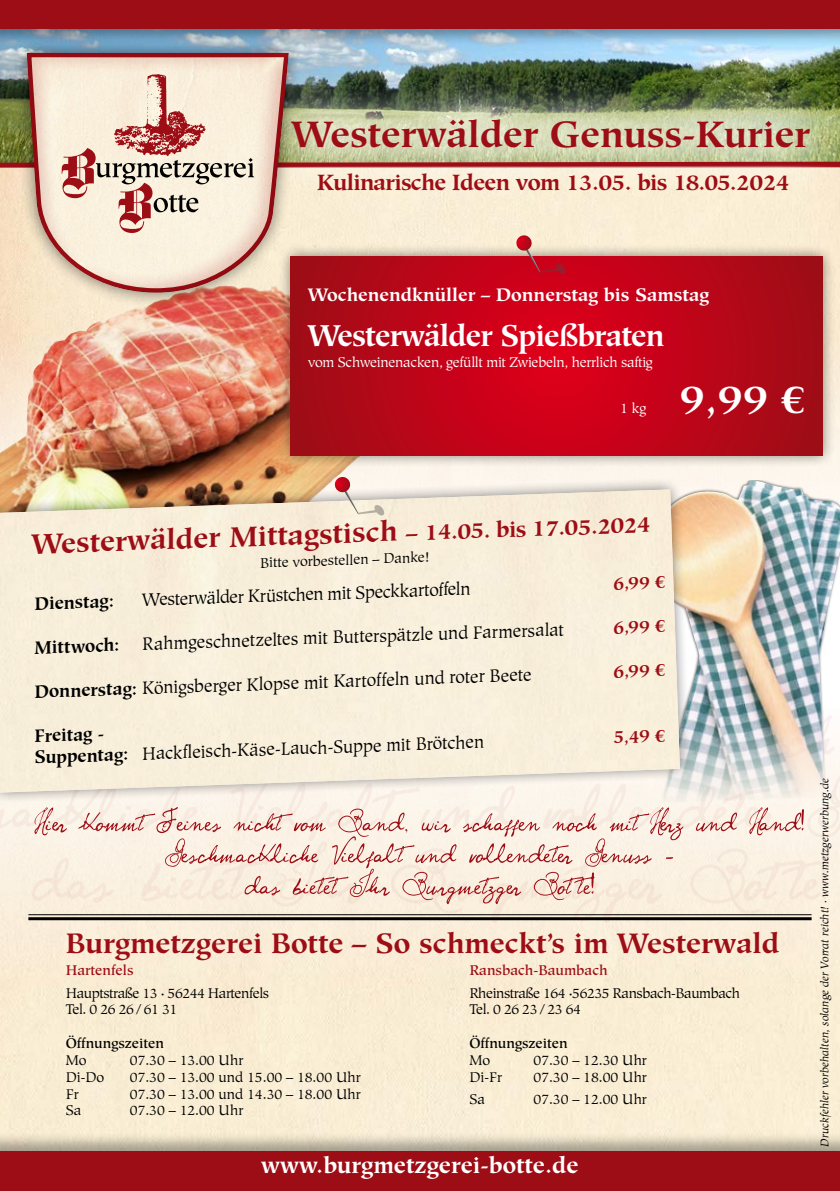
<style>
.page{position:relative;width:840px;height:1191px;background:#fff}
.page>*{position:absolute;margin:0;border:0;box-sizing:border-box;transform-origin:0 0}
.t1{font:700 40px "Hiroshige Std";color:#fff}
.t2{font:700 36.6px "Hiroshige Std";color:#9d0d15}
.t3{font:700 30px "Hiroshige Std";letter-spacing:-.03em;color:#fff;scale:.96 1}
.t4{font:700 28px "Hiroshige Std";color:#9d0d15}
.t5{font:700 22.6px "Hiroshige Std";color:#fff}
.t6{font:700 22px "Hiroshige Std";letter-spacing:-.03em;color:#9d0d15}
.t7{font:700 18px "Hiroshige Std";color:#fff}
.t8{font:17.8px/21.4px "Hiroshige Std";color:#000;scale:.96 1}
.t9{font:700 17.8px "Hiroshige Std";color:#9d0d15;scale:.96 1}
.t10{font:700 17.8px "Hiroshige Std";color:#000;scale:.96 1}
.t11{font:14px/16.8px "Hiroshige Std";letter-spacing:-.03em;color:#000}
.t12{font:14px "Hiroshige Std";color:#000}
.t13{font:14px "Hiroshige Std";letter-spacing:-.02em;color:#fff}
.t14{font:500 14px "Hiroshige Std";color:#000}
.t15{font:500 14px "Hiroshige Std";color:#9d0d15}
.t16{font:italic 11px "Hiroshige Std";color:#000}
.s1{font-size:22.6px}
.s2{font-size:22px}
.s3{font-weight:700}
</style>
<div class="page">
<img style="left:0;top:274px;width:839px;height:203px">
<div style="left:0;top:843px;width:839px;height:288px;background:#f9edd4"></div>
<hr style="left:28px;top:914px;width:783px;height:1px;background:#000">
<img style="left:0;top:45px;width:839px;height:29px">
<img style="left:5px;top:285px;width:270px;height:164px">
<svg style="left:31px;top:843px;width:798px;height:80px;background:#cbc2b3"></svg>
<svg style="left:0;top:803px;width:839px;height:40px;background:#faf1e6"></svg>
<svg style="left:34px;top:807px;width:769px;height:97px;background:#f2ded2"></svg>
<img style="left:304px;top:67px;width:535px;height:7px">
<div style="left:277px;top:243px;width:558px;height:225px;background:#000;opacity:.5"></div>
<svg style="left:290px;top:274px;width:532px;height:181px;background:#bc0517"></svg>
<div style="left:0;top:1131px;width:839px;height:60px;background:#000;opacity:.35"></div>
<div style="left:0;top:1151px;width:839px;height:40px;background:#9d0d15"></div>
<div style="left:0;top:0;width:839px;height:45px;background:#000;opacity:.35"></div>
<div style="left:0;top:0;width:839px;height:28px;background:#9d0d15"></div>
<div style="left:12px;top:37px;width:292px;height:271px;background:#000;opacity:.5"></div>
<div style="left:25px;top:50px;width:264px;height:244px;background:#9d0d15;opacity:.2"></div>
<img style="left:0;top:74px;width:839px;height:200px">
<img style="left:693px;top:480px;width:146px;height:323px">
<svg style="left:0;top:476px;width:693px;height:330px;background:#eadcca"></svg>
<img style="left:0;top:489px;width:679px;height:303px">
<svg style="left:334px;top:477px;width:50px;height:39px;background:#e7d0c6"></svg>
<h2 class="t2" style="left:291px;top:112px;width:519px">Westerwälder Genuss-Kurier</h2>
<p class="t6" style="left:317px;top:169px;width:474px">Kulinarische Ideen vom 13.05. bis 18.05.2024</p>
<p class="t7" style="left:308px;top:284px;width:402px">Wochenendknüller – Donnerstag bis Samstag</p>
<h3 class="t3" style="left:308px;top:317px;width:372px">Westerwälder Spießbraten</h3>
<p class="t13" style="left:308px;top:354px;width:346px">vom Schweinenacken, gefüllt mit Zwiebeln, herrlich saftig</p>
<p class="t13" style="left:620px;top:399px;width:27px">1 kg</p>
<h1 class="t1" style="left:679px;top:374px;width:127px">9,99 €</h1>
<h3 class="t4" style="left:31px;top:527px;width:620px;rotate:-2deg">Westerwälder Mittagstisch <span class="s1">–</span> <span class="s2">14.05. bis 17.05.2024</span></h3>
<p class="t11" style="left:259px;top:554px;width:171px;rotate:-2deg">Bitte vorbestellen – Danke!</p>
<p class="t10" style="left:34px;top:593px;width:84px;rotate:-2deg">Dienstag:</p>
<p class="t8" style="left:142px;top:589px;width:343px;rotate:-2deg">Westerwälder Krüstchen mit Speckkartoffeln</p>
<p class="t9" style="left:612px;top:572px;width:56px;rotate:-2deg">6,99 €</p>
<p class="t8" style="left:142px;top:633px;width:440px;rotate:-2deg">Rahmgeschnetzeltes mit Butterspätzle und Farmersalat</p>
<p class="t9" style="left:612px;top:616px;width:56px;rotate:-2deg">6,99 €</p>
<p class="t8" style="left:34px;top:681px;width:519px;rotate:-2deg"><span class="s3">Donnerstag:</span> Königsberger Klopse mit Kartoffeln und roter Beete</p>
<p class="t9" style="left:612px;top:661px;width:56px;rotate:-2deg">6,99 €</p>
<p class="t8" style="left:33px;top:725px;width:470px;rotate:-2deg"><span class="s3">Freitag -<br>Suppentag:</span> Hackfl eisch-Käse-Lauch-Suppe mit Brötchen</p>
<p class="t9" style="left:612px;top:726px;width:56px;rotate:-2deg">5,49 €</p>
<p class="t10" style="left:34px;top:637px;width:90px;rotate:-2deg">Mittwoch:</p>
<h3 class="t4" style="left:66px;top:926px;width:714px">Burgmetzgerei Botte – So schmeckt’s im Westerwald</h3>
<p class="t15" style="left:66px;top:961px;width:69px">Hartenfels</p>
<p class="t11" style="left:66px;top:984px;width:205px">Hauptstraße 13 · 56244 Hartenfels<br>Tel. 0 26 26 / 61 31</p>
<p class="t14" style="left:66px;top:1035px;width:100px">Öffnungszeiten</p>
<p class="t11" style="left:66px;top:1051px;width:22px">Mo</p>
<p class="t12" style="left:130px;top:1051px;width:115px">07.30 – 13.00 Uhr</p>
<p class="t11" style="left:66px;top:1068px;width:40px">Di-Do</p>
<p class="t12" style="left:130px;top:1068px;width:232px">07.30 – 13.00 und 15.00 – 18.00 Uhr</p>
<p class="t11" style="left:66px;top:1085px;width:14px">Fr</p>
<p class="t12" style="left:130px;top:1085px;width:232px">07.30 – 13.00 und 14.30 – 18.00 Uhr</p>
<p class="t11" style="left:66px;top:1102px;width:17px">Sa</p>
<p class="t12" style="left:130px;top:1102px;width:115px">07.30 – 12.00 Uhr</p>
<p class="t15" style="left:469px;top:961px;width:140px">Ransbach-Baumbach</p>
<p class="t11" style="left:469px;top:984px;width:272px">Rheinstraße 164 ·56235 Ransbach-Baumbach<br>Tel. 0 26 23 / 23 64</p>
<p class="t14" style="left:469px;top:1035px;width:100px">Öffnungszeiten</p>
<p class="t11" style="left:469px;top:1051px;width:22px">Mo</p>
<p class="t12" style="left:533px;top:1051px;width:115px">07.30 – 12.30 Uhr</p>
<p class="t11" style="left:469px;top:1068px;width:34px">Di-Fr</p>
<p class="t12" style="left:533px;top:1068px;width:115px">07.30 – 18.00 Uhr</p>
<p class="t11" style="left:469px;top:1091px;width:17px">Sa</p>
<p class="t12" style="left:533px;top:1091px;width:115px">07.30 – 12.00 Uhr</p>
<p class="t5" style="left:261px;top:1151px;width:319px">www.burgmetzgerei-botte.de</p>
<p class="t16" style="left:817px;top:1146px;width:370px;rotate:-90deg">Druckfehler vorbehalten, solange der Vorrat reicht! · www.metzgerwerbung.de</p>
</div>
